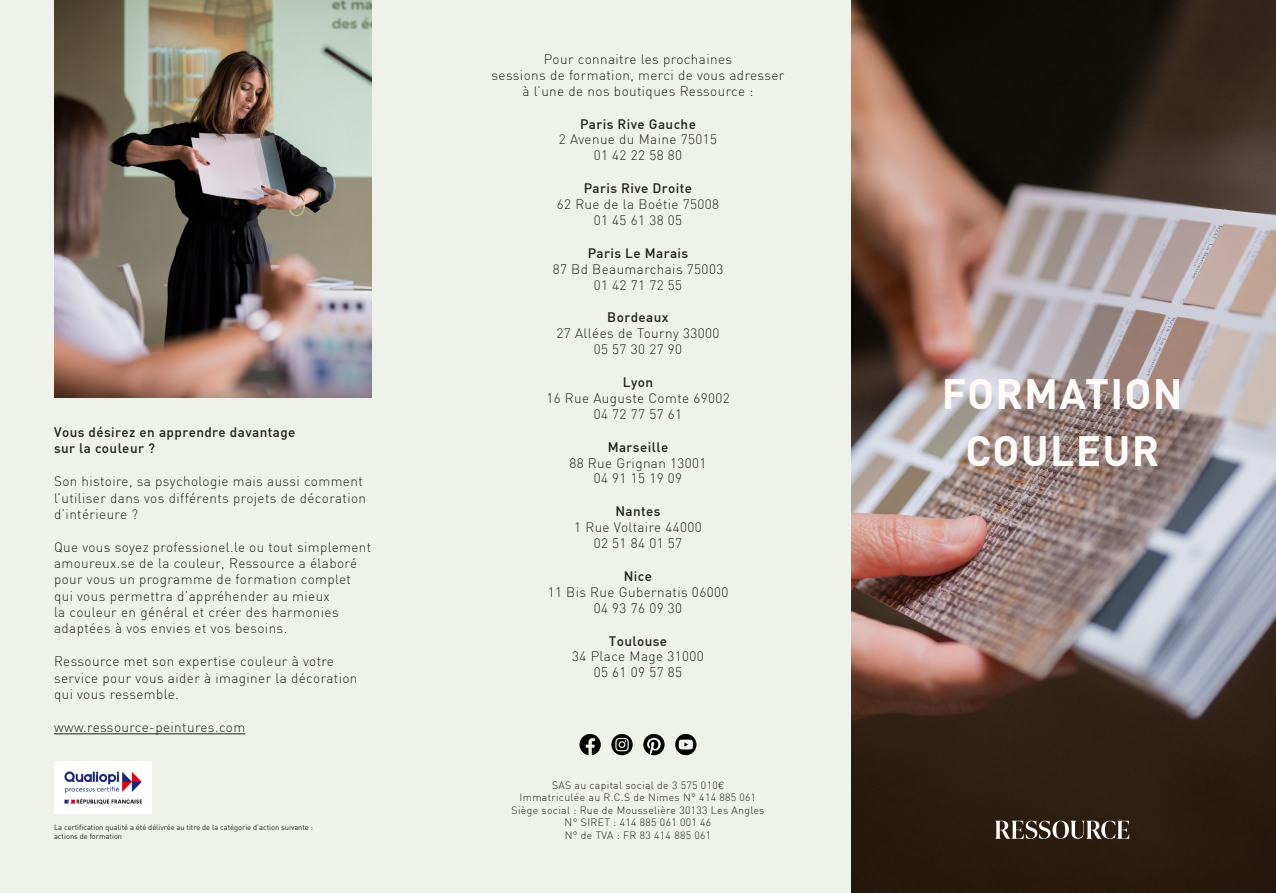
<style>
.page{position:relative;width:1276px;height:893px;background:#fff}
.page>*{position:absolute;margin:0;border:0;box-sizing:border-box;transform-origin:0 0}
.t1{font:700 42px/57px "DIN";letter-spacing:.03em;color:#fefaf8;text-align:center}
.t2{font:300 13.5px/15.9px "DIN";letter-spacing:.03em;color:#231f20;text-align:center}
.t3{font:500 13.5px/16.2px "DIN";letter-spacing:.03em;color:#231f20}
.t4{font:300 10.5px/12.6px "DIN";letter-spacing:.03em;color:#231f20;text-align:center}
.t5{font:7.5px/9px "DIN";color:#231f20}
.s1{font-weight:500}
.s2{font-family:"Helvetica"}
</style>
<div class="page">
<img style="left:850px;top:0;width:426px;height:893px">
<div style="left:0;top:0;width:850px;height:893px;background:#eff2ea"></div>
<hr style="left:54px;top:734px;width:191px;height:1px;background:#231f20">
<img style="left:54px;top:0;width:317px;height:398px">
<svg style="left:579px;top:734px;width:22px;height:21px"></svg>
<svg style="left:611px;top:734px;width:21px;height:21px"></svg>
<svg style="left:643px;top:734px;width:21px;height:21px"></svg>
<svg style="left:675px;top:734px;width:21px;height:21px"></svg>
<svg style="left:995px;top:821px;width:134px;height:18px"></svg>
<img style="left:54px;top:761px;width:98px;height:53px">
<p class="t3" style="left:54px;top:424px;width:243px">Vous désirez en apprendre davantage sur la couleur ?</p>
<p class="t2" style="left:54px;top:473px;width:314px;text-align:left">Son histoire, sa psychologie mais aussi comment l’utiliser dans vos différents projets de décoration d’intérieure ?</p>
<p class="t2" style="left:54px;top:539px;width:319px;text-align:left">Que vous soyez professionel.le ou tout simplement amoureux.se de la couleur, Ressource a élaboré pour vous un programme de formation complet qui vous permettra d’appréhender au mieux<br>la couleur en général et créer des harmonies adaptées à vos envies et vos besoins.</p>
<p class="t2" style="left:54px;top:653px;width:305px;text-align:left">Ressource met son expertise couleur à votre service pour vous aider à imaginer la décoration qui vous ressemble.</p>
<p class="t2" style="left:54px;top:719px;width:193px">www.ressource-peintures.com</p>
<p class="t5" style="left:54px;top:823px;width:260px">La certification qualité a été délivrée au titre de la catégorie d’action suivante : actions de formation</p>
<p class="t2" style="left:491px;top:51px;width:294px">Pour connaitre les prochaines<br>sessions de formation, merci de vous adresser à l’une de nos boutiques Ressource :</p>
<p class="t2" style="left:559px;top:116px;width:159px"><span class="s1">Paris Rive Gauche<br></span>2 Avenue du Maine 75015<br>01 42 22 58 80</p>
<p class="t2" style="left:557px;top:180px;width:164px"><span class="s1">Paris Rive Droite<br></span>62 Rue de la Boétie 75008<br>01 45 61 38 05</p>
<p class="t2" style="left:553px;top:245px;width:172px"><span class="s1">Paris Le Marais<br></span>87 Bd Beaumarchais 75003<br>01 42 71 72 55</p>
<p class="t2" style="left:556px;top:310px;width:164px"><span class="s1">Bordeaux<br></span>27 Allées de Tourny 33000<br>05 57 30 27 90</p>
<p class="t2" style="left:546px;top:374px;width:185px"><span class="s1">Lyon<br></span>16 Rue Auguste Comte 69002<br>04 72 77 57 61</p>
<p class="t2" style="left:569px;top:439px;width:139px"><span class="s1">Marseille<br></span>88 Rue Grignan 13001<br>04 91 15 19 09</p>
<p class="t2" style="left:574px;top:503px;width:129px"><span class="s1">Nantes<br></span>1 Rue Voltaire 44000<br>02 51 84 01 57</p>
<p class="t2" style="left:548px;top:568px;width:182px"><span class="s1">Nice<br></span>11 Bis Rue Gubernatis 06000<br>04 93 76 09 30</p>
<p class="t2" style="left:572px;top:633px;width:133px"><span class="s1">Toulouse<br></span>34 Place Mage 31000<br>05 61 09 57 85</p>
<p class="t4" style="left:519px;top:778px;width:238px">SAS au capital social de 3 575 010<span class="s2">€<br></span>Immatriculée au R.C.S de Nimes N° 414 885 061</p>
<p class="t4" style="left:511px;top:804px;width:254px">Siège social : Rue de Mousselière 30133 Les Angles</p>
<p class="t4" style="left:564px;top:816px;width:148px;text-align:left">N° SIRET : 414 885 061 001 46<br>N° de TVA : FR 83 414 885 061</p>
<p class="t1" style="left:942px;top:363px;width:242px">FORMATION<br>COULEUR</p>
</div>
